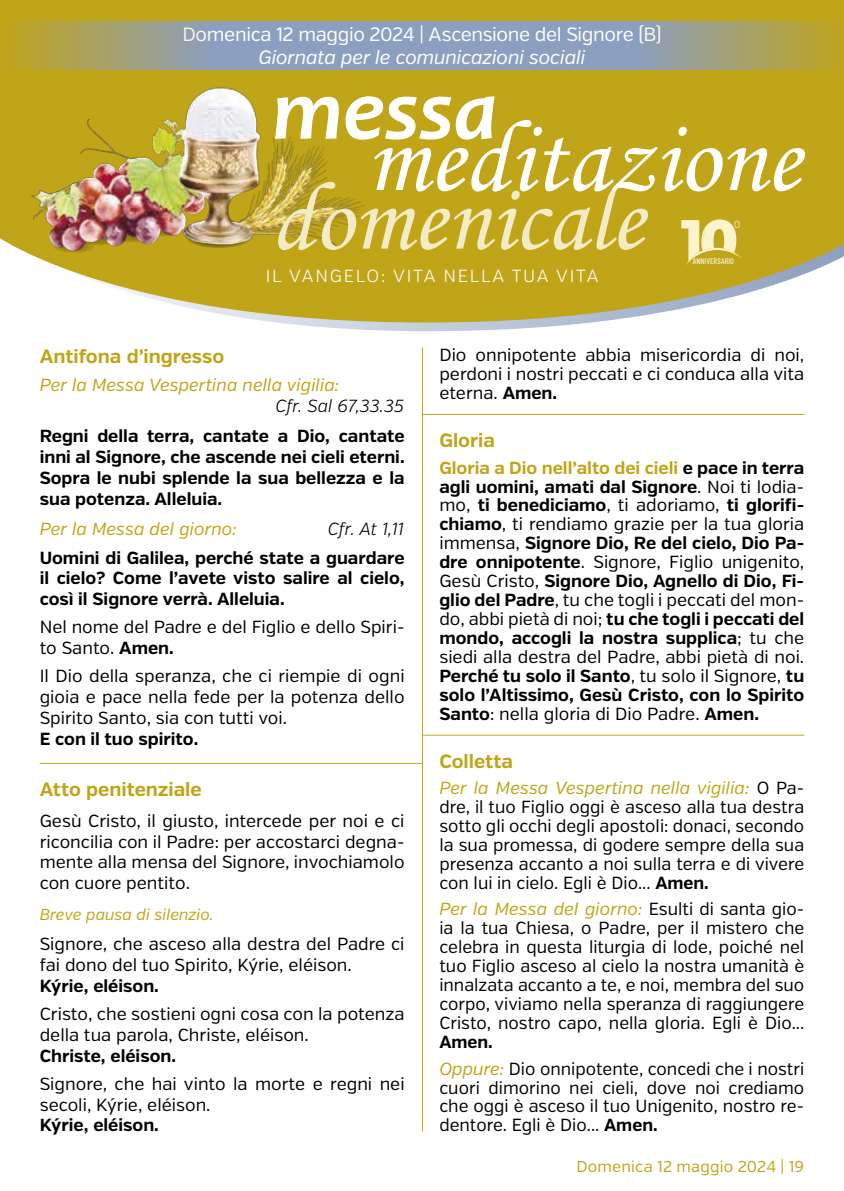
<style>
.page{position:relative;width:844px;height:1191px;background:#fff}
.page>*{position:absolute;margin:0;border:0;box-sizing:border-box;transform-origin:0 0}
.t1{font:italic 700 86.8px "Candara";color:#fff}
.t2{font:700 19.25px "Verb";color:#c0a518}
.t3{font:19.25px "Verb";letter-spacing:-.02em;color:#fff}
.t4{font:italic 19.25px "Verb";letter-spacing:-.01em;color:#fff}
.t5{font:17.5px/18.9px "Verb";color:#000;text-align:justify}
.t6{font:700 17.5px/18.9px "Verb";color:#000;text-align:justify}
.t7{font:italic 17.5px "Verb";color:#c0a518}
.t8{font:300 17.5px "Verb";letter-spacing:.1em;color:#fff}
.t9{font:italic 300 17.5px "Verb";color:#000}
.t10{font:15.75px "Verb";letter-spacing:.01em;color:#c0a518}
.t11{font:italic 15.75px "Verb";color:#c0a518}
.t12{font:10.15px "Barlow";color:#f9f3ce}
.t13{font:500 8.22px "Barlow Condensed";letter-spacing:.005em;color:#f9f3ce}
.s1{font-weight:700}
.s2{color:#c0a518}
.s3{font-weight:400}
.s4{font-style:italic;color:#c0a518}
</style>
<div class="page">
<hr style="left:40px;top:763px;width:382px;height:1px;background:#c0a518">
<hr style="left:422px;top:414px;width:382px;height:1px;background:#c0a518">
<hr style="left:422px;top:734px;width:382px;height:1px;background:#c0a518">
<hr style="left:422px;top:347px;width:1px;height:784px;background:#c0a518">
<svg style="left:275px;top:322px;width:319px;height:9px"></svg>
<svg style="left:0;top:0;width:843px;height:322px;background:#c8b342"></svg>
<img style="left:7px;top:82px;width:367px;height:184px">
<svg style="left:0;top:21px;width:843px;height:48px;background:#99a096"></svg>
<svg style="left:278px;top:120px;width:526px;height:146px;background:#cab440"></svg>
<p class="t3" style="left:182px;top:23px;width:480px">Domenica 12 maggio 2024 | Ascensione del Signore (B)</p>
<p class="t4" style="left:258px;top:46px;width:328px">Giornata per le comunicazioni sociali</p>
<h1 class="t1" style="left:272px;top:56px;width:227px">messa</h1>
<p class="t8" style="left:265px;top:265px;width:334px">IL VANGELO: VITA NELLA TUA VITA</p>
<p class="t12" style="left:734px;top:217px;width:8px">O</p>
<p class="t13" style="left:692px;top:255px;width:43px">ANNIVERSARIO</p>
<p class="t2" style="left:40px;top:344px;width:186px">Antifona d’ingresso</p>
<p class="t7" style="left:40px;top:374px;width:301px">Per la Messa Vespertina nella vigilia:</p>
<p class="t9" style="left:275px;top:395px;width:130px">Cfr. Sal 67,33.35</p>
<p class="t6" style="left:40px;top:426px;width:366px;line-height:20.8px">Regni della terra, cantate a Dio, cantate inni al Signore, che ascende nei cieli eterni.<br>Sopra le nubi splende la sua bellezza e la sua potenza. Alleluia.</p>
<p class="t7" style="left:40px;top:519px;width:198px">Per la Messa del giorno:</p>
<p class="t9" style="left:328px;top:519px;width:78px">Cfr. At 1,11</p>
<p class="t6" style="left:40px;top:547px;width:366px;line-height:20.8px">Uomini di Galilea, perché state a guardare il cielo? Come l’avete visto salire al cielo, così il Signore verrà. Alleluia.</p>
<p class="t5" style="left:40px;top:617px;width:366px;line-height:20.8px">Nel nome del Padre e del Figlio e dello Spiri&shy;to Santo. <span class="s1">Amen.</span></p>
<p class="t5" style="left:40px;top:666px;width:366px;line-height:20.8px">Il Dio della speranza, che ci riempie di ogni gioia e pace nella fede per la potenza dello Spirito Santo, sia con tutti voi.</p>
<p class="t6" style="left:40px;top:729px;width:160px">E con il tuo spirito.</p>
<p class="t2" style="left:40px;top:777px;width:163px">Atto penitenziale</p>
<p class="t5" style="left:40px;top:810px;width:366px;line-height:20.8px">Gesù Cristo, il giusto, intercede per noi e ci riconcilia con il Padre: per accostarci degna&shy;mente alla mensa del Signore, invochiamolo con cuore pentito.</p>
<p class="t11" style="left:40px;top:904px;width:175px">Breve pausa di silenzio.</p>
<p class="t5" style="left:40px;top:934px;width:366px;line-height:20.8px">Signore, che asceso alla destra del Padre ci fai dono del tuo Spirito, Kýrie, eléison.</p>
<p class="t6" style="left:40px;top:976px;width:121px">Kýrie, eléison.</p>
<p class="t5" style="left:40px;top:1004px;width:366px;line-height:20.8px">Cristo, che sostieni ogni cosa con la potenza della tua parola, Christe, eléison.</p>
<p class="t6" style="left:40px;top:1046px;width:138px">Christe, eléison.</p>
<p class="t5" style="left:40px;top:1073px;width:366px;line-height:20.8px">Signore, che hai vinto la morte e regni nei secoli, Kýrie, eléison.</p>
<p class="t6" style="left:40px;top:1116px;width:121px">Kýrie, eléison.</p>
<p class="t5" style="left:439px;top:346px;width:366px">Dio onnipotente abbia misericordia di noi, perdoni i nostri peccati e ci conduca alla vita eterna. <span class="s1">Amen.</span></p>
<p class="t2" style="left:439px;top:429px;width:57px">Gloria</p>
<p class="t6" style="left:439px;top:458px;width:366px"><span class="s2">Gloria a Dio nell’alto dei cieli</span> e pace in terra agli uomini, amati dal Signore<span class="s3">. Noi ti lodia&shy;mo,</span> ti benediciamo<span class="s3">, ti adoriamo,</span> ti glorifi&shy;chiamo<span class="s3">, ti rendiamo grazie per la tua gloria immensa,</span> Signore Dio, Re del cielo, Dio Pa&shy;dre onnipotente<span class="s3">. Signore, Figlio unigenito, Gesù Cristo,</span> Signore Dio, Agnello di Dio, Fi&shy;glio del Padre<span class="s3">, tu che togli i peccati del mon&shy;do, abbi pietà di noi;</span> tu che togli i peccati del mondo, accogli la nostra supplica<span class="s3">; tu che siedi alla destra del Padre, abbi pietà di noi.<br></span>Perché tu solo il Santo<span class="s3">, tu solo il Signore,</span> tu solo l’Altissimo, Gesù Cristo, con lo Spirito Santo<span class="s3">: nella gloria di Dio Padre.</span> Amen.</p>
<p class="t2" style="left:439px;top:749px;width:75px">Colletta</p>
<p class="t5" style="left:439px;top:779px;width:366px"><span class="s4">Per la Messa Vespertina nella vigilia:</span> O Pa&shy;dre, il tuo Figlio oggi è asceso alla tua destra sotto gli occhi degli apostoli: donaci, secondo la sua promessa, di godere sempre della sua presenza accanto a noi sulla terra e di vivere con lui in cielo. Egli è Dio... <span class="s1">Amen.</span></p>
<p class="t5" style="left:439px;top:900px;width:366px"><span class="s4">Per la Messa del giorno:</span> Esulti di santa gio&shy;ia la tua Chiesa, o Padre, per il mistero che celebra in questa liturgia di lode, poiché nel tuo Figlio asceso al cielo la nostra umanità è innalzata accanto a te, e noi, membra del suo corpo, viviamo nella speranza di raggiungere Cristo, nostro capo, nella gloria. Egli è Dio...</p>
<p class="t5" style="left:439px;top:1029px;width:366px;line-height:26.4px"><span class="s1">Amen.<br></span><span class="s4">Oppure:</span> Dio onnipotente, concedi che i nostri</p>
<p class="t5" style="left:439px;top:1078px;width:366px">cuori dimorino nei cieli, dove noi crediamo che oggi è asceso il tuo Unigenito, nostro re&shy;dentore. Egli è Dio... <span class="s1">Amen.</span></p>
<p class="t10" style="left:576px;top:1157px;width:229px">Domenica 12 maggio 2024 | 19</p>
</div>
